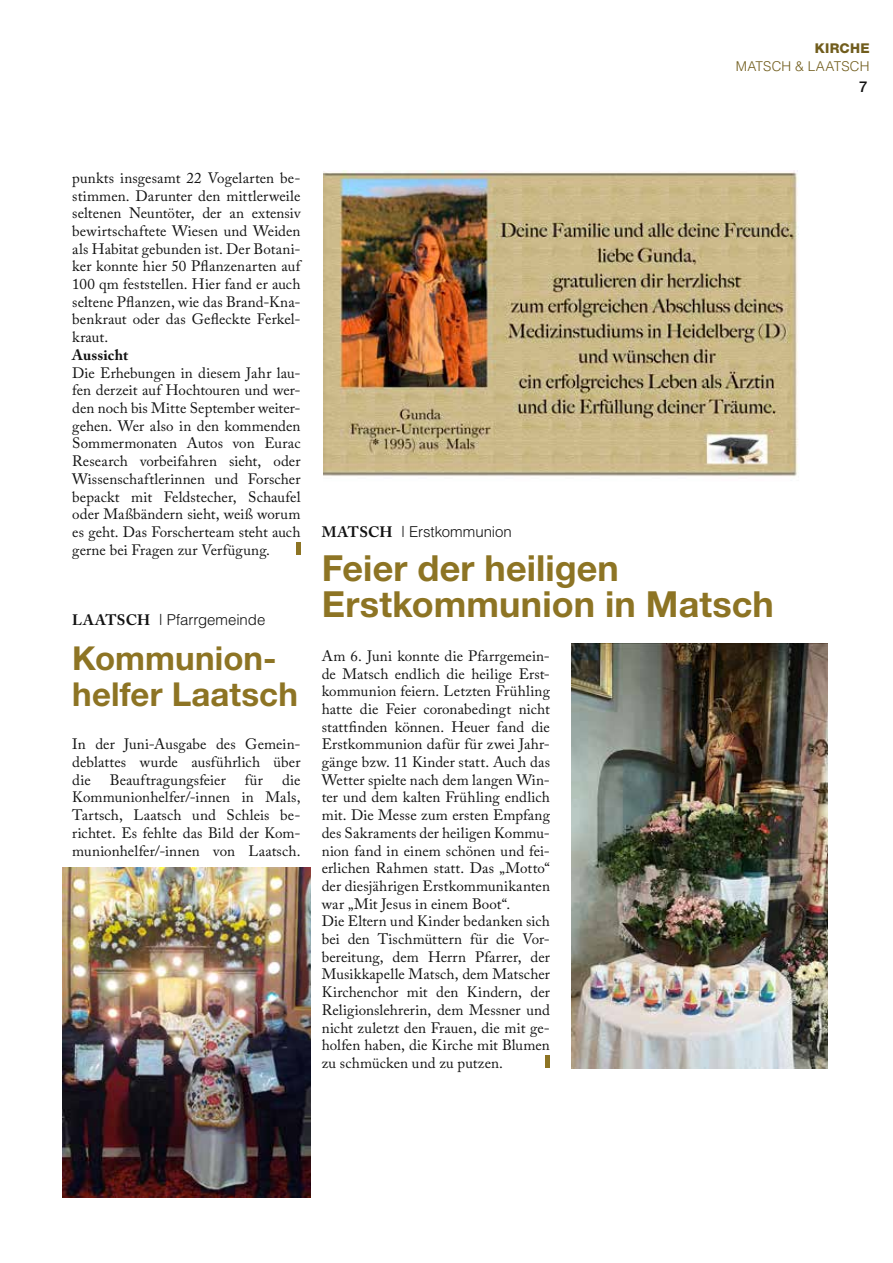
<style>
.page{position:relative;width:893px;height:1263px;background:#fff}
.page>*{position:absolute;margin:0;border:0;box-sizing:border-box;transform-origin:0 0}
.t1{font:700 36px/36px "Helvetica Neue";letter-spacing:.005em;color:#8d7424}
.t2{font:700 33px/36px "Helvetica Neue";letter-spacing:.005em;color:#8d7424}
.t3{font:15px/17.7px "Adobe Caslon Pro";letter-spacing:.005em;color:#121212;text-align:justify}
.t4{font:300 15px "Helvetica";letter-spacing:-.005em;color:#121212}
.t5{font:700 15px "Adobe Caslon Pro";letter-spacing:.01em;color:#121212}
.t6{font:500 15px "Helvetica Neue";color:#121212}
.t7{font:300 13.5px "Helvetica";letter-spacing:.01em;color:#715d1d}
.t8{font:800 13.5px "Helvetica Neue";letter-spacing:.02em;color:#715d1d}
.s1{font-family:"Adobe Caslon Pro";font-weight:700}
</style>
<div class="page">
<hr style="left:296px;top:542px;width:4px;height:13px;background:#8d7424">
<img style="left:324px;top:170px;width:475px;height:307px">
<img style="left:571px;top:643px;width:257px;height:425px">
<hr style="left:546px;top:1055px;width:4px;height:13px;background:#8d7424">
<img style="left:63px;top:868px;width:247px;height:329px">
<p class="t8" style="left:815px;top:40px;width:56px">KIRCHE</p>
<p class="t7" style="left:736px;top:58px;width:135px">MATSCH &amp; LAATSCH</p>
<p class="t6" style="left:859px;top:78px;width:10px">7</p>
<p class="t3" style="left:72px;top:169px;width:230px">punkts insgesamt 22 Vogelarten be&shy;stimmen. Darunter den mittlerweile seltenen Neuntöter, der an extensiv bewirtschaftete Wiesen und Weiden als Habitat gebunden ist. Der Botani&shy;ker konnte hier 50 Pflanzenarten auf 100 qm feststellen. Hier fand er auch seltene Pflanzen, wie das Brand-Kna&shy;benkraut oder das Gefleckte Ferkel&shy;kraut.</p>
<p class="t5" style="left:72px;top:346px;width:57px">Aussicht</p>
<p class="t3" style="left:72px;top:364px;width:230px">Die Erhebungen in diesem Jahr lau&shy;fen derzeit auf Hochtouren und wer&shy;den noch bis Mitte September weiter&shy;gehen. Wer also in den kommenden Sommermonaten Autos von Eurac Research vorbeifahren sieht, oder Wissenschaftlerinnen und Forscher bepackt mit Feldstecher, Schaufel oder Maßbändern sieht, weiß worum es geht. Das Forscherteam steht auch gerne bei Fragen zur Verfügung.</p>
<p class="t4" style="left:72px;top:611px;width:195px"><span class="s1">LAATSCH</span> | Pfarrgemeinde</p>
<h2 class="t2" style="left:72px;top:639px;width:227px">Kommunion&shy;helfer Laatsch</h2>
<p class="t3" style="left:72px;top:735px;width:230px">In der Juni-Ausgabe des Gemein&shy;deblattes wurde ausführlich über die</p>
<p class="t3" style="left:72px;top:771px;width:230px;text-indent:210px">die Kommunionhelfer/-innen in Mals, Tartsch, Laatsch und Schleis be&shy;richtet. Es fehlte das Bild der Kom&shy;munionhelfer/-innen von Laatsch.</p>
<p class="t3" style="left:110px;top:771px;width:118px">Beauftragungsfeier</p>
<p class="t3" style="left:245px;top:771px;width:20px">für</p>
<p class="t4" style="left:322px;top:522px;width:192px"><span class="s1">MATSCH</span> | Erstkommunion</p>
<h1 class="t1" style="left:322px;top:550px;width:454px">Feier der heiligen<br>Erstkommunion in Matsch</h1>
<p class="t3" style="left:322px;top:647px;width:230px;text-align:left">Am 6. Juni konnte die Pfarrgemein&shy;de Matsch endlich die heilige Erst&shy;kommunion feiern. Letzten Frühling hatte die Feier coronabedingt nicht stattfinden können. Heuer fand die Erstkommunion dafür für zwei Jahr&shy;gänge bzw. 11 Kinder statt. Auch das Wetter spielte nach dem langen Win&shy;ter und dem kalten Frühling endlich mit. Die Messe zum ersten Empfang des Sakraments der heiligen Kommu&shy;nion fand in einem schönen und fei&shy;erlichen Rahmen statt. Das „Motto“ der diesjährigen Erstkommunikanten war „Mit Jesus in einem Boot“.<br>Die Eltern und Kinder bedanken sich bei den Tischmüttern für die Vor&shy;bereitung, dem Herrn Pfarrer, der Musikkapelle Matsch, dem Matscher Kirchenchor mit den Kindern, der Religionslehrerin, dem Messner und nicht zuletzt den Frauen, die mit ge&shy;holfen haben, die Kirche mit Blumen zu schmücken und zu putzen.</p>
</div>
